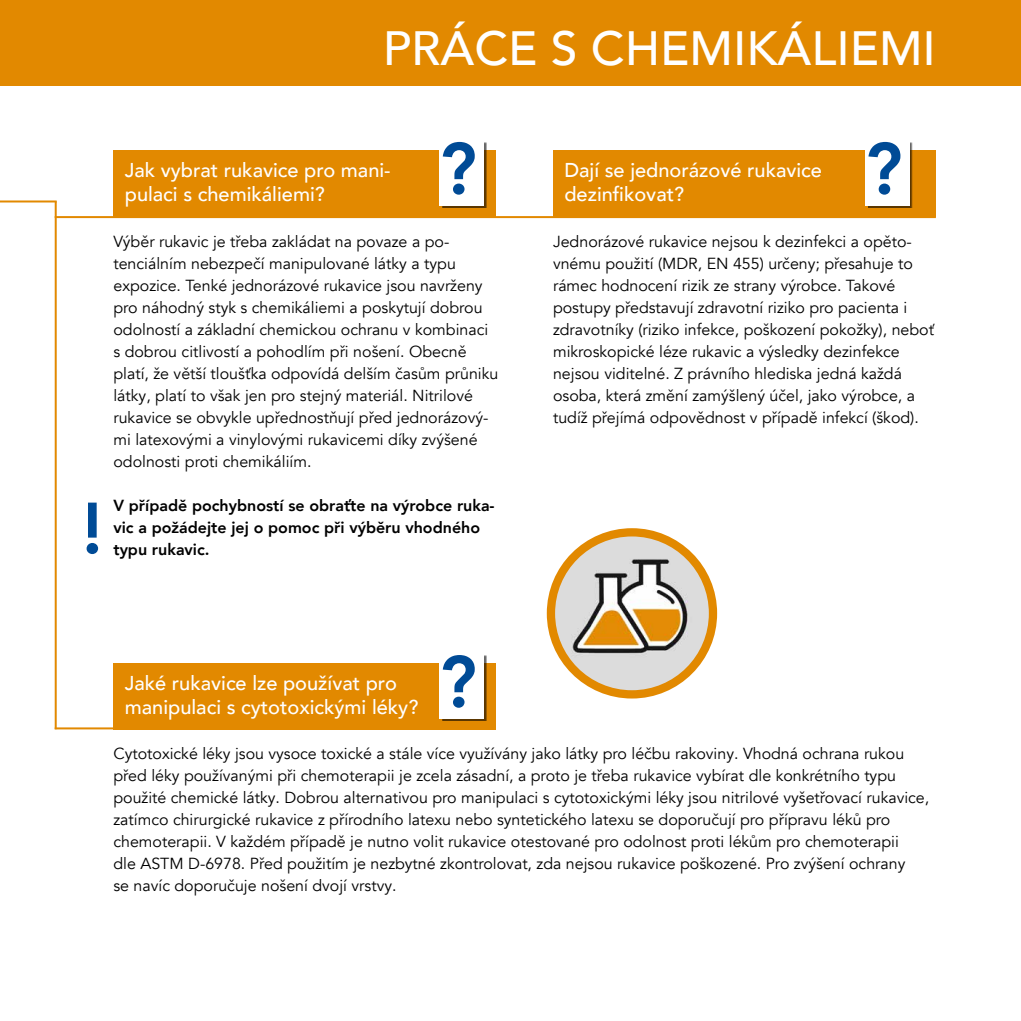
<style>
.page{position:relative;width:1021px;height:1021px;background:#fff}
.page>*{position:absolute;margin:0;border:0;box-sizing:border-box;transform-origin:0 0}
.t1{font:800 72px "Avenir LT Com";color:#004b96}
.t2{font:500 48px "Avenir LT Com";color:#fff}
.t3{font:500 20px/24px "Avenir LT Com";color:#fff}
.t4{font:16px/22px "Avenir LT Com";color:#000}
.t5{font:800 16px/22px "Avenir LT Com";color:#000}
</style>
<div class="page">
<img style="left:551px;top:532px;width:162px;height:162px;border-radius:81px">
<div style="left:547px;top:528px;width:170px;height:170px;border:8px solid #e28900;border-radius:50%"></div>
<div style="left:0;top:0;width:1020px;height:85px;background:#e28900"></div>
<div style="left:113px;top:150px;width:383px;height:67px;background:#e28900"></div>
<div style="left:113px;top:663px;width:383px;height:66px;background:#e28900"></div>
<div style="left:553px;top:150px;width:382px;height:67px;background:#e28900"></div>
<div style="left:442px;top:142px;width:44px;height:66px;background:#000;opacity:.6"></div>
<div style="left:439px;top:140px;width:44px;height:65px;background:#fff"></div>
<div style="left:867px;top:142px;width:45px;height:66px;background:#000;opacity:.6"></div>
<div style="left:865px;top:140px;width:44px;height:65px;background:#fff"></div>
<div style="left:442px;top:655px;width:44px;height:66px;background:#000;opacity:.6"></div>
<div style="left:439px;top:653px;width:44px;height:65px;background:#fff"></div>
<hr style="left:55px;top:216px;width:880px;height:2px;background:#e28900">
<hr style="left:55px;top:727px;width:93px;height:2px;background:#e28900">
<hr style="left:55px;top:201px;width:2px;height:528px;background:#e28900">
<hr style="left:0;top:200px;width:57px;height:2px;background:#e28900">
<h2 class="t2" style="left:383px;top:20px;width:554px">PRÁCE S CHEMIKÁLIEMI</h2>
<h1 class="t1" style="left:82px;top:486px;width:23px">!</h1>
<h1 class="t1" style="left:439px;top:126px;width:39px">?</h1>
<h1 class="t1" style="left:865px;top:126px;width:39px">?</h1>
<p class="t3" style="left:125px;top:158px;width:267px">Jak vybrat rukavice pro mani&shy;pulaci s chemikáliemi?</p>
<p class="t4" style="left:113px;top:231px;width:386px">Výběr rukavic je třeba zakládat na povaze a po&shy;tenciálním nebezpečí manipulované látky a typu expozice. Tenké jednorázové rukavice jsou navrženy pro náhodný styk s chemikáliemi a poskytují dobrou odolností a základní chemickou ochranu v kombinaci s dobrou citlivostí a pohodlím při nošení. Obecně platí, že větší tloušťka odpovídá delším časům průniku látky, platí to však jen pro stejný materiál. Nitrilové rukavice se obvykle upřednostňují před jednorázový&shy;mi latexovými a vinylovými rukavicemi díky zvýšené odolnosti proti chemikáliím.</p>
<p class="t5" style="left:113px;top:494px;width:383px">V případě pochybností se obraťte na výrobce ruka&shy;vic a požádejte jej o pomoc při výběru vhodného typu rukavic.</p>
<p class="t3" style="left:564px;top:158px;width:259px">Dají se jednorázové rukavice dezinfikovat?</p>
<p class="t4" style="left:553px;top:231px;width:382px">Jednorázové rukavice nejsou k dezinfekci a opěto&shy;vnému použití (MDR, EN 455) určeny; přesahuje to rámec hodnocení rizik ze strany výrobce. Takové postupy představují zdravotní riziko pro pacienta i zdravotníky (riziko infekce, poškození pokožky), neboť mikroskopické léze rukavic a výsledky dezinfekce nejsou viditelné. Z právního hlediska jedná každá osoba, která změní zamýšlený účel, jako výrobce, a tudíž přejímá odpovědnost v případě infekcí (škod).</p>
<h1 class="t1" style="left:439px;top:639px;width:39px">?</h1>
<p class="t3" style="left:125px;top:671px;width:295px">Jaké rukavice lze používat pro manipulaci s cytotoxickými léky?</p>
<p class="t4" style="left:113px;top:742px;width:817px">Cytotoxické léky jsou vysoce toxické a stále více využívány jako látky pro léčbu rakoviny. Vhodná ochrana rukou před léky používanými při chemoterapii je zcela zásadní, a proto je třeba rukavice vybírat dle konkrétního typu použité chemické látky. Dobrou alternativou pro manipulaci s cytotoxickými léky jsou nitrilové vyšetřovací rukavice, zatímco chirurgické rukavice z přírodního latexu nebo syntetického latexu se doporučují pro přípravu léků pro chemoterapii. V každém případě je nutno volit rukavice otestované pro odolnost proti lékům pro chemoterapii<br>dle ASTM D-6978. Před použitím je nezbytné zkontrolovat, zda nejsou rukavice poškozené. Pro zvýšení ochrany<br>se navíc doporučuje nošení dvojí vrstvy.</p>
</div>
